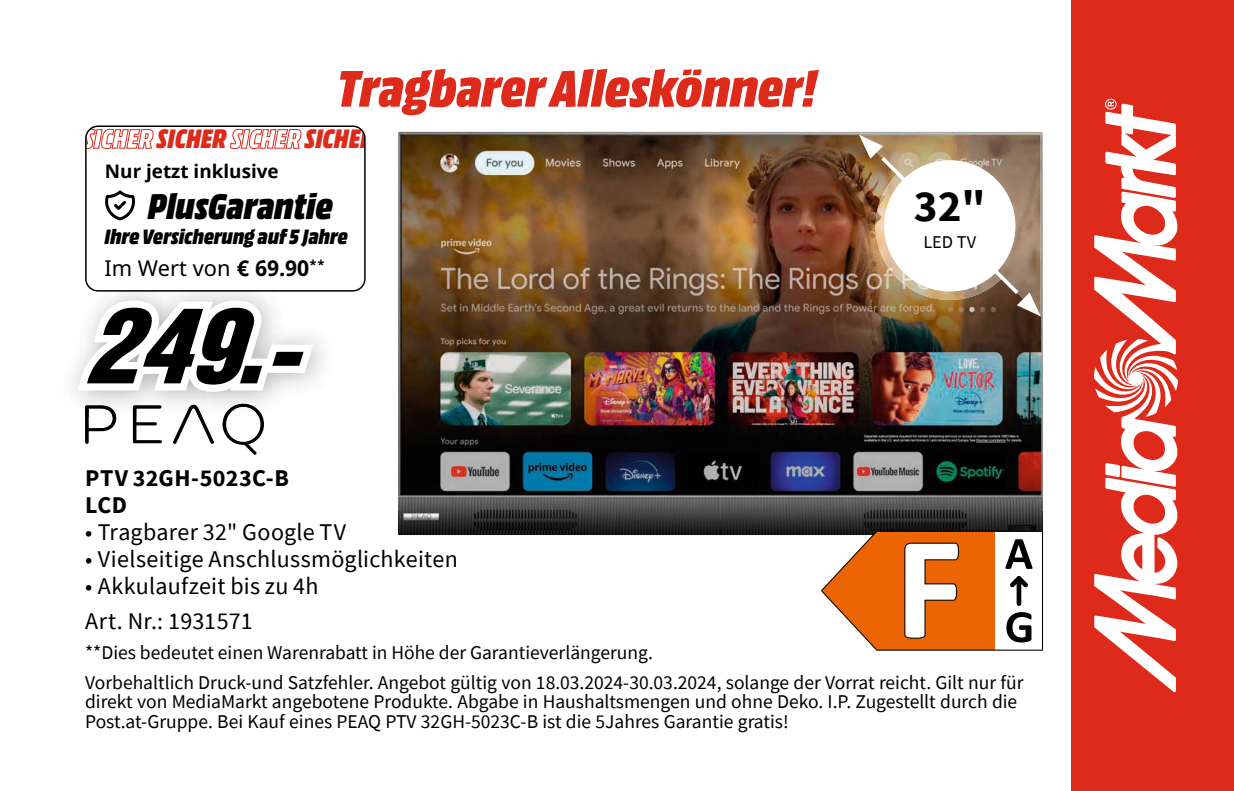
<style>
.page{position:relative;width:1234px;height:791px;background:#fff}
.page>*{position:absolute;margin:0;border:0;box-sizing:border-box;transform-origin:0 0}
.t1{font:90px "p Media Preise";color:#000}
.t2{font:54px "MM Headline Pro";color:#dd2a1b}
.t3{font:700 45px "Source Sans Pro";color:#000}
.t4{font:37.5px "MM Headline Pro";color:#000}
.t5{font:27.9px "MM Headline Pro";color:#dd2a1b}
.t6{font:24px/35.4px "Source Sans Pro";letter-spacing:.01em;color:#000}
.t7{font:700 24px/27px "Source Sans Pro";letter-spacing:.015em;color:#000}
.t8{font:21.9px "MM Headline Pro";color:#000}
.t9{font:21.9px "Noto Sans";color:#000}
.t10{font:19.5px/19.5px "Source Sans Pro";color:#000}
.t11{font:700 18.6px "Noto Sans";color:#000}
.t12{font:18px "Source Sans Pro";color:#000}
.s1{font-weight:700}
</style>
<div class="page">
<svg style="left:1233px;top:642px;width:1px;height:17px"></svg>
<div style="left:1071px;top:0;width:162px;height:791px;background:#dd2a1b"></div>
<svg style="left:1093px;top:99px;width:84px;height:593px"></svg>
<img style="left:398px;top:132px;width:644px;height:403px">
<svg style="left:821px;top:531px;width:221px;height:120px"></svg>
<svg style="left:73px;top:286px;width:250px;height:169px"></svg>
<img style="left:858px;top:135px;width:182px;height:181px">
<div style="left:86px;top:126px;width:279px;height:165px;background:#fff;border-radius:12px"></div>
<svg style="left:88px;top:129px;width:65px;height:20px"></svg>
<svg style="left:230px;top:129px;width:71px;height:20px"></svg>
<div style="left:85px;top:125px;width:280px;height:167px;border:2px solid #000;border-radius:12px"></div>
<svg style="left:105px;top:190px;width:30px;height:30px"></svg>
<h2 class="t2" style="left:337px;top:55px;width:481px">Tragbarer Alleskönner!</h2>
<h3 class="t5" style="left:157px;top:122px;width:71px">SICHER</h3>
<h3 class="t5" style="left:305px;top:122px;width:71px">SICHER</h3>
<p class="t11" style="left:105px;top:159px;width:175px">Nur jetzt inklusive</p>
<h3 class="t4" style="left:148px;top:184px;width:186px">PlusGarantie</h3>
<p class="t8" style="left:105px;top:223px;width:244px">Ihre Versicherung auf 5 Jahre</p>
<p class="t9" style="left:104px;top:256px;width:222px">Im Wert von <span class="s1">€ 69.90</span><sup>**</sup></p>
<h1 class="t1" style="left:95px;top:300px;width:207px">249.-</h1>
<p class="t7" style="left:85px;top:464px;width:205px">PTV 32GH-5023C-B<br>LCD</p>
<p class="t6" style="left:85px;top:514px;width:262px">• Tragbarer 32" Google TV</p>
<p class="t6" style="left:85px;top:541px;width:374px">• Vielseitige Anschlussmöglichkeiten</p>
<p class="t6" style="left:85px;top:568px;width:235px">• Akkulaufzeit bis zu 4h<br>Art. Nr.: 1931571</p>
<p class="t10" style="left:85px;top:643px;width:569px">** Dies bedeutet einen Warenrabatt in Höhe der Garantieverlängerung.</p>
<h3 class="t3" style="left:913px;top:176px;width:73px">32"</h3>
<p class="t12" style="left:923px;top:230px;width:54px">LED TV</p>
<p class="t10" style="left:85px;top:672px;width:939px">Vorbehaltlich Druck-und Satzfehler. Angebot gültig von 18.03.2024-30.03.2024, solange der Vorrat reicht. Gilt nur für direkt von MediaMarkt angebotene Produkte. Abgabe in Haushaltsmengen und ohne Deko. I.P. Zugestellt durch die<br>Post.at-Gruppe. Bei Kauf eines PEAQ PTV 32GH-5023C-B ist die 5Jahres Garantie gratis!</p>
</div>
